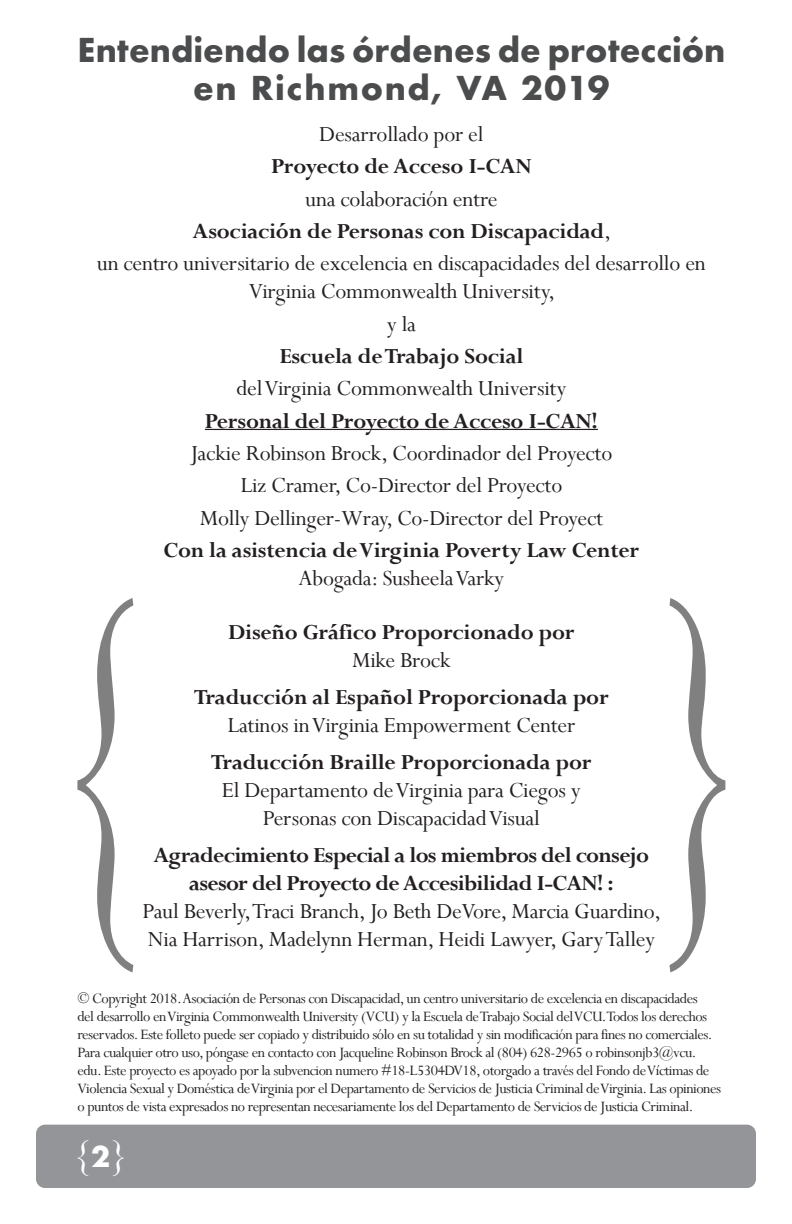
<style>
.page{position:relative;width:792px;height:1224px;background:#fff}
.page>*{position:absolute;margin:0;border:0;box-sizing:border-box;transform-origin:0 0}
.t1{font:40px "Perpetua";color:#fff}
.t2{font:700 32px "Futura";color:#4b4c4d}
.t3{font:700 32px "Futura";letter-spacing:.05em;color:#4b4c4d}
.t4{font:24px/28px "Perpetua";letter-spacing:-.01em;color:#231f20;text-align:center}
.t5{font:700 24px/28px "Perpetua";letter-spacing:-.01em;color:#231f20;text-align:center}
.t6{font:700 24px/28px "Perpetua";letter-spacing:-.03em;color:#231f20;text-align:center}
.t7{font:16px/18px "Perpetua";letter-spacing:-.03em;color:#231f20}
.s1{font-weight:400}
.s2{font-family:"Futura";font-weight:700;font-size:28px}
</style>
<div class="page">
<div style="left:36px;top:1125px;width:720px;height:63px;background:#939598;border-radius:9px"></div>
<hr style="left:205px;top:429px;width:393px;height:1px;background:#231f20">
<svg style="left:77px;top:598px;width:56px;height:374px"></svg>
<svg style="left:669px;top:598px;width:56px;height:374px"></svg>
<p class="t2" style="left:77px;top:26px;width:649px">Entendiendo las órdenes de protección</p>
<p class="t3" style="left:193px;top:64px;width:418px">en Richmond, VA 2019</p>
<p class="t4" style="left:319px;top:120px;width:166px">Desarrollado por el</p>
<p class="t5" style="left:271px;top:152px;width:262px">Proyecto de Acceso I-CAN</p>
<p class="t4" style="left:305px;top:184px;width:194px">una colaboración entre</p>
<p class="t5" style="left:193px;top:217px;width:420px">Asociación de Personas con Discapacidad<span class="s1">,</span></p>
<p class="t4" style="left:97px;top:249px;width:610px">un centro universitario de excelencia en discapacidades del desarrollo en<br>Virginia Commonwealth University,</p>
<p class="t4" style="left:387px;top:309px;width:31px">y la</p>
<p class="t5" style="left:279px;top:342px;width:246px">Escuela de Trabajo Social</p>
<p class="t4" style="left:236px;top:374px;width:331px">del Virginia Commonwealth University</p>
<p class="t5" style="left:205px;top:406px;width:394px">Personal del Proyecto de Acceso I-CAN!</p>
<p class="t4" style="left:190px;top:439px;width:423px">Jackie Robinson Brock, Coordinador del Proyecto</p>
<p class="t4" style="left:240px;top:471px;width:323px">Liz Cramer, Co-Director del Proyecto</p>
<p class="t4" style="left:200px;top:503px;width:405px">Molly Dellinger-Wray, Co-Director del Proyect</p>
<p class="t5" style="left:164px;top:536px;width:477px">Con la asistencia de Virginia Poverty Law Center<br><span class="s1">Abogada: Susheela Varky</span></p>
<p class="t5" style="left:228px;top:618px;width:348px">Diseño Gráfico Proporcionado por</p>
<p class="t4" style="left:352px;top:646px;width:100px">Mike Brock</p>
<p class="t5" style="left:194px;top:683px;width:416px">Traducción al Español Proporcionada por</p>
<p class="t4" style="left:228px;top:711px;width:349px">Latinos in Virginia Empowerment Center</p>
<p class="t5" style="left:211px;top:748px;width:382px">Traducción Braille Proporcionada por</p>
<p class="t4" style="left:222px;top:776px;width:361px">El Departamento de Virginia para Ciegos y<br>Personas con Discapacidad Visual</p>
<p class="t6" style="left:154px;top:841px;width:497px">Agradecimiento Especial a los miembros del consejo asesor del Proyecto de Accesibilidad I-CAN! :</p>
<p class="t4" style="left:143px;top:897px;width:520px;text-align:left">Paul Beverly, Traci Branch, Jo Beth DeVore, Marcia Guardino,<br>Nia Harrison, Madelynn Herman, Heidi Lawyer, Gary Talley</p>
<p class="t7" style="left:77px;top:989px;width:645px">© Copyright 2018. Asociación de Personas con Discapacidad, un centro universitario de excelencia en discapacidades<br>del desarrollo en Virginia Commonwealth University (VCU) y la Escuela de Trabajo Social del VCU. Todos los derechos reservados. Este folleto puede ser copiado y distribuido sólo en su totalidad y sin modificación para fines no comerciales.<br>Para cualquier otro uso, póngase en contacto con Jacqueline Robinson Brock al (804) 628-2965 o robinsonjb3@vcu. edu. Este proyecto es apoyado por la subvencion numero #18-L5304DV18, otorgado a través del Fondo de Víctimas de Violencia Sexual y Doméstica de Virginia por el Departamento de Servicios de Justicia Criminal de Virginia. Las opiniones o puntos de vista expresados no representan necesariamente los del Departamento de Servicios de Justicia Criminal.</p>
<h1 class="t1" style="left:72px;top:1128px;width:59px">{<span class="s2">2</span>}</h1>
</div>
